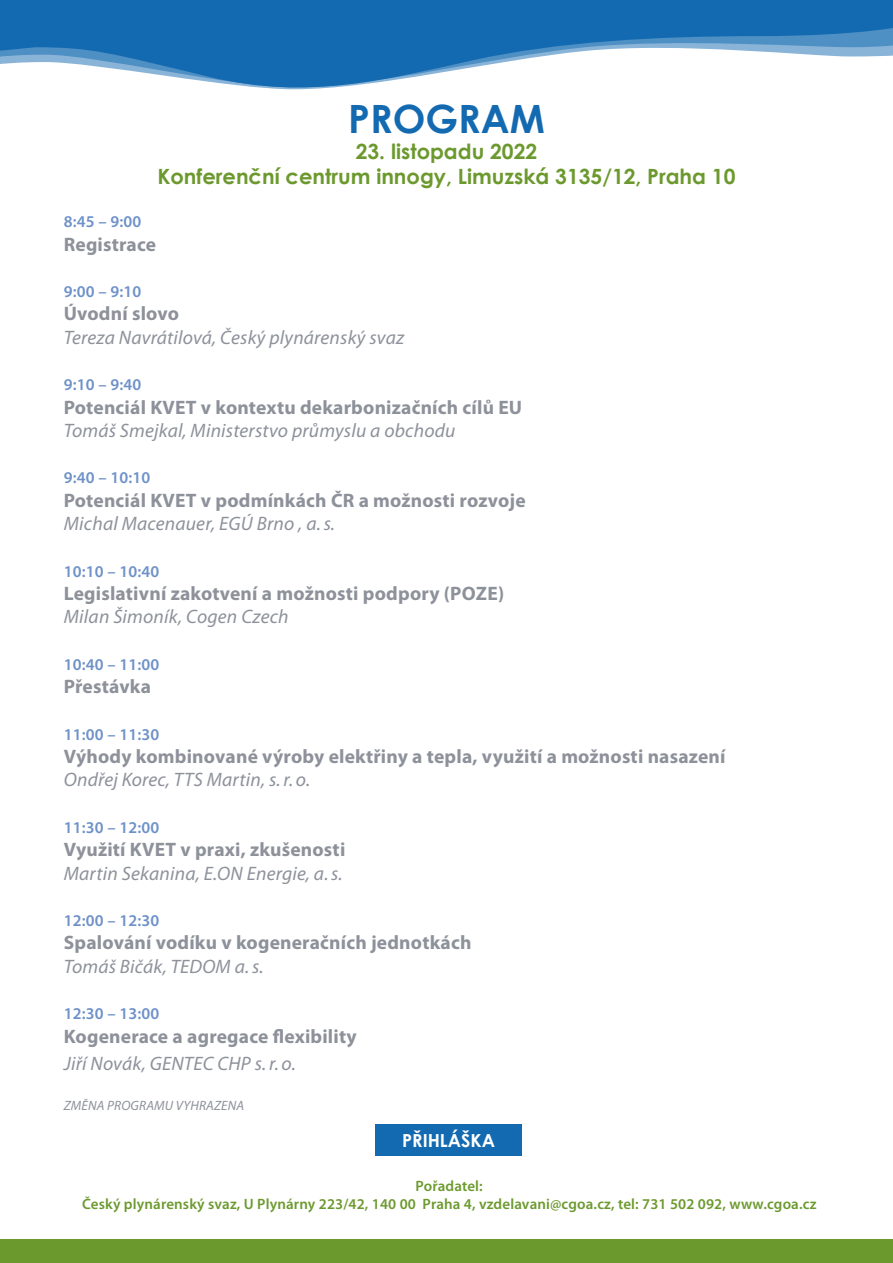
<style>
.page{position:relative;width:893px;height:1263px;background:#fff}
.page>*{position:absolute;margin:0;border:0;box-sizing:border-box;transform-origin:0 0}
.t1{font:700 39px "Century Gothic";color:#146ab1}
.H2_program{font:700 21px "Century Gothic";color:#6c992e}
.prednasejici{font:700 19.5px/23.4px "Myriad Pro";letter-spacing:.01em;color:#8d919a}
.prednasejici-2{font:italic 19.5px/23.4px "Myriad Pro";letter-spacing:.01em;color:#8d919a}
.H2_prihlaska{font:700 18px "Century Gothic";color:#fff}
.t2{font:600 16.5px "Myriad Pro";letter-spacing:.01em;color:#6e91c9}
.zaklad-prihlaska{font:600 15px "Myriad Pro";letter-spacing:.01em;color:#6c992e}
.t3{font:italic 13.5px "Myriad Pro";letter-spacing:.01em;color:#8d919a}
.s1{font-weight:700;font-style:normal}
.s2{font-weight:400;font-style:italic}
</style>
<div class="page">
<svg style="left:0;top:0;width:893px;height:90px;fill:#146ab1"></svg>
<div style="left:0;top:1239px;width:893px;height:24px;background:#6c992e"></div>
<div style="left:375px;top:1124px;width:147px;height:32px;background:#146ab1"></div>
<h1 class="t1" style="left:348px;top:90px;width:198px">PROGRAM</h1>
<p class="H2_program" style="left:356px;top:135px;width:183px">23. listopadu 2022</p>
<p class="H2_program" style="left:158px;top:160px;width:579px">Konferenční centrum innogy, Limuzská 3135/12, Praha 10</p>
<p class="t2" style="left:64px;top:211px;width:79px">8:45 – 9:00</p>
<p class="prednasejici" style="left:64px;top:232px;width:94px">Registrace</p>
<p class="t2" style="left:64px;top:281px;width:79px">9:00 – 9:10</p>
<p class="prednasejici-2" style="left:64px;top:302px;width:342px"><span class="s1">Úvodní slovo<br></span>Tereza Navrátilová, Český plynárenský svaz</p>
<p class="t2" style="left:64px;top:374px;width:79px">9:10 – 9:40</p>
<p class="prednasejici" style="left:64px;top:395px;width:460px">Potenciál KVET v kontextu dekarbonizačních cílů EU<br><span class="s2">Tomáš Smejkal, Ministerstvo průmyslu a obchodu</span></p>
<p class="t2" style="left:64px;top:467px;width:88px">9:40 – 10:10</p>
<p class="prednasejici" style="left:64px;top:488px;width:463px">Potenciál KVET v podmínkách ČR a možnosti rozvoje<br><span class="s2">Michal Macenauer, EGÚ Brno , a.s.</span></p>
<p class="t2" style="left:64px;top:560px;width:97px">10:10 – 10:40</p>
<p class="prednasejici" style="left:64px;top:581px;width:442px">Legislativní zakotvení a možnosti podpory (POZE)<br><span class="s2">Milan Šimoník, Cogen Czech</span></p>
<p class="t2" style="left:64px;top:654px;width:97px">10:40 – 11:00</p>
<p class="prednasejici" style="left:64px;top:674px;width:89px">Přestávka</p>
<p class="t2" style="left:64px;top:723px;width:97px">11:00 – 11:30</p>
<p class="prednasejici" style="left:64px;top:744px;width:663px">Výhody kombinované výroby elektřiny a tepla, využití a možnosti nasazení<br><span class="s2">Ondřej Korec, TTS Martin, s.r. o.</span></p>
<p class="t2" style="left:64px;top:817px;width:97px">11:30 – 12:00</p>
<p class="prednasejici-2" style="left:64px;top:837px;width:283px"><span class="s1">Využití KVET v praxi, zkušenosti<br></span>Martin Sekanina, E.ON Energie, a.s.</p>
<p class="t2" style="left:64px;top:910px;width:97px">12:00 – 12:30</p>
<p class="prednasejici" style="left:64px;top:930px;width:409px">Spalování vodíku v kogeneračních jednotkách<br><span class="s2">Tomáš Bičák, TEDOM a.s.</span></p>
<p class="t2" style="left:64px;top:1003px;width:97px">12:30 – 13:00</p>
<p class="prednasejici" style="left:64px;top:1024px;width:294px">Kogenerace a agregace flexibility</p>
<p class="prednasejici-2" style="left:64px;top:1052px;width:233px">Jiří Novák, GENTEC CHP s.r. o.</p>
<p class="t3" style="left:64px;top:1097px;width:182px">ZMĚNA PROGRAMU VYHRAZENA</p>
<p class="H2_prihlaska" style="left:402px;top:1127px;width:94px">PŘIHLÁŠKA</p>
<p class="zaklad-prihlaska" style="left:416px;top:1177px;width:69px">Pořadatel:</p>
<p class="zaklad-prihlaska" style="left:82px;top:1195px;width:736px">Český plynárenský svaz, U Plynárny 223/42, 140 00 Praha 4, vzdelavani@cgoa.cz, tel: 731 502 092, www.cgoa.cz</p>
</div>
